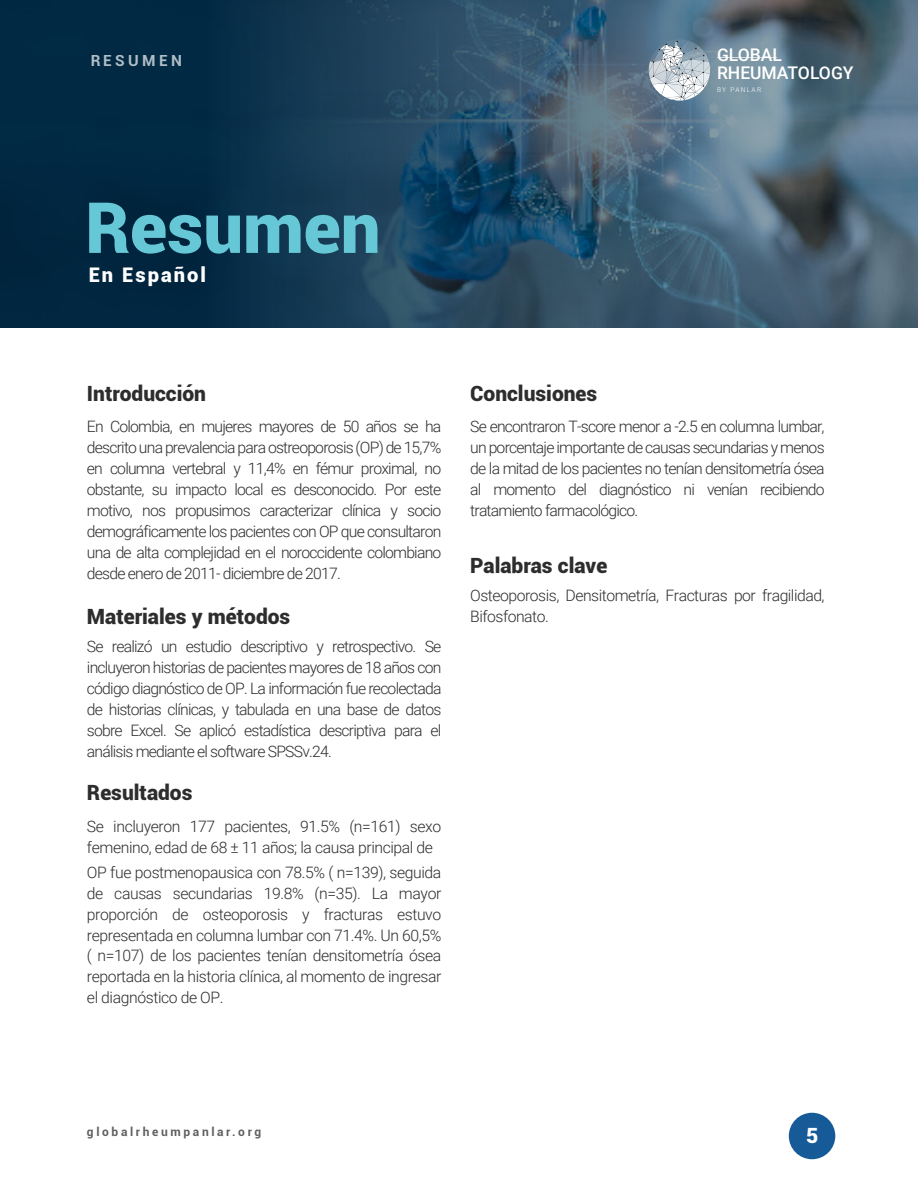
<style>
.page{position:relative;width:918px;height:1188px;background:#fff}
.page>*{position:absolute;margin:0;border:0;box-sizing:border-box;transform-origin:0 0}
.t1{font:900 70.65px "Roboto";color:#66c8d6}
.t2{font:900 21px "Roboto";color:#2d2d2d}
.t3{font:900 21px "Roboto";color:#fff}
.t4{font:900 20.1px "Roboto";letter-spacing:.1em;color:#fff}
.t5{font:500 17.55px/17.4px "Roboto";color:#fff}
.t6{font:300 15.75px/21px "Roboto";letter-spacing:-.03em;color:#2d2d2d;text-align:justify}
.t7{font:700 15.45px "Roboto";letter-spacing:.22em;color:#fff}
.t8{font:700 12px "Roboto";letter-spacing:.22em;color:#606060}
.t9{font:300 6.6px "Roboto";letter-spacing:.2em;color:#fff}
</style>
<div class="page">
<div style="left:789px;top:1113px;width:46px;height:46px;background:#165b97;border-radius:50%"></div>
<svg style="left:0;top:1px;width:918px;height:326px;background:#284a61"></svg>
<svg style="left:649px;top:39px;width:61px;height:62px;background:#a9b6c1"></svg>
<hr style="left:717px;top:58px;width:60px;height:1px;background:#fff">
<p class="t7" style="left:90px;top:50px;width:93px">RESUMEN</p>
<p class="t5" style="left:717px;top:46px;width:138px">GLOBAL<br>RHEUMATOLOGY</p>
<p class="t9" style="left:717px;top:85px;width:46px">BY PANLAR</p>
<h1 class="t1" style="left:85px;top:178px;width:297px">Resumen</h1>
<p class="t4" style="left:89px;top:261px;width:119px">En Español</p>
<h2 class="t2" style="left:87px;top:379px;width:121px">Introducción</h2>
<p class="t6" style="left:87px;top:416px;width:356px">En Colombia, en mujeres mayores de 50 años se ha descrito una prevalencia para ostreoporosis (OP) de 15,7% en columna vertebral y 11,4% en fémur proximal, no obstante, su impacto local es desconocido. Por este motivo, nos propusimos caracterizar clínica y socio demográficamente los pacientes con OP que consultaron una de alta complejidad en el noroccidente colombiano desde enero de 2011- diciembre de 2017.</p>
<h2 class="t2" style="left:87px;top:601px;width:205px">Materiales y métodos</h2>
<p class="t6" style="left:87px;top:636px;width:356px">Se realizó un estudio descriptivo y retrospectivo. Se incluyeron historias de pacientes mayores de 18 años con código diagnóstico de OP. La información fue recolectada de historias clínicas, y tabulada en una base de datos sobre Excel. Se aplicó estadística descriptiva para el análisis mediante el software SPSSv.24.</p>
<h2 class="t2" style="left:87px;top:778px;width:107px">Resultados</h2>
<p class="t6" style="left:87px;top:816px;width:356px">Se incluyeron 177 pacientes, 91.5% (n=161) sexo femenino, edad de 68 ± 11 años; la causa principal de</p>
<p class="t6" style="left:87px;top:861px;width:356px">OP fue postmenopausica con 78.5% ( n=139), seguida de causas secundarias 19.8% (n=35). La mayor proporción de osteoporosis y fracturas estuvo representada en columna lumbar con 71.4%. Un 60,5% ( n=107) de los pacientes tenían densitometría ósea reportada en la historia clínica, al momento de ingresar el diagnóstico de OP.</p>
<h2 class="t2" style="left:470px;top:379px;width:129px">Conclusiones</h2>
<p class="t6" style="left:470px;top:416px;width:356px">Se encontraron T-score menor a -2.5 en columna lumbar, un porcentaje importante de causas secundarias y menos de la mitad de los pacientes no tenían densitometría ósea al momento del diagnóstico ni venían recibiendo tratamiento farmacológico.</p>
<h2 class="t2" style="left:470px;top:550px;width:139px">Palabras clave</h2>
<p class="t6" style="left:470px;top:585px;width:356px">Osteoporosis, Densitometría, Fracturas por fragilidad,<br>Bifosfonato.</p>
<p class="t8" style="left:87px;top:1123px;width:176px">globalrheumpanlar.org</p>
<h2 class="t3" style="left:806px;top:1121px;width:14px">5</h2>
</div>
